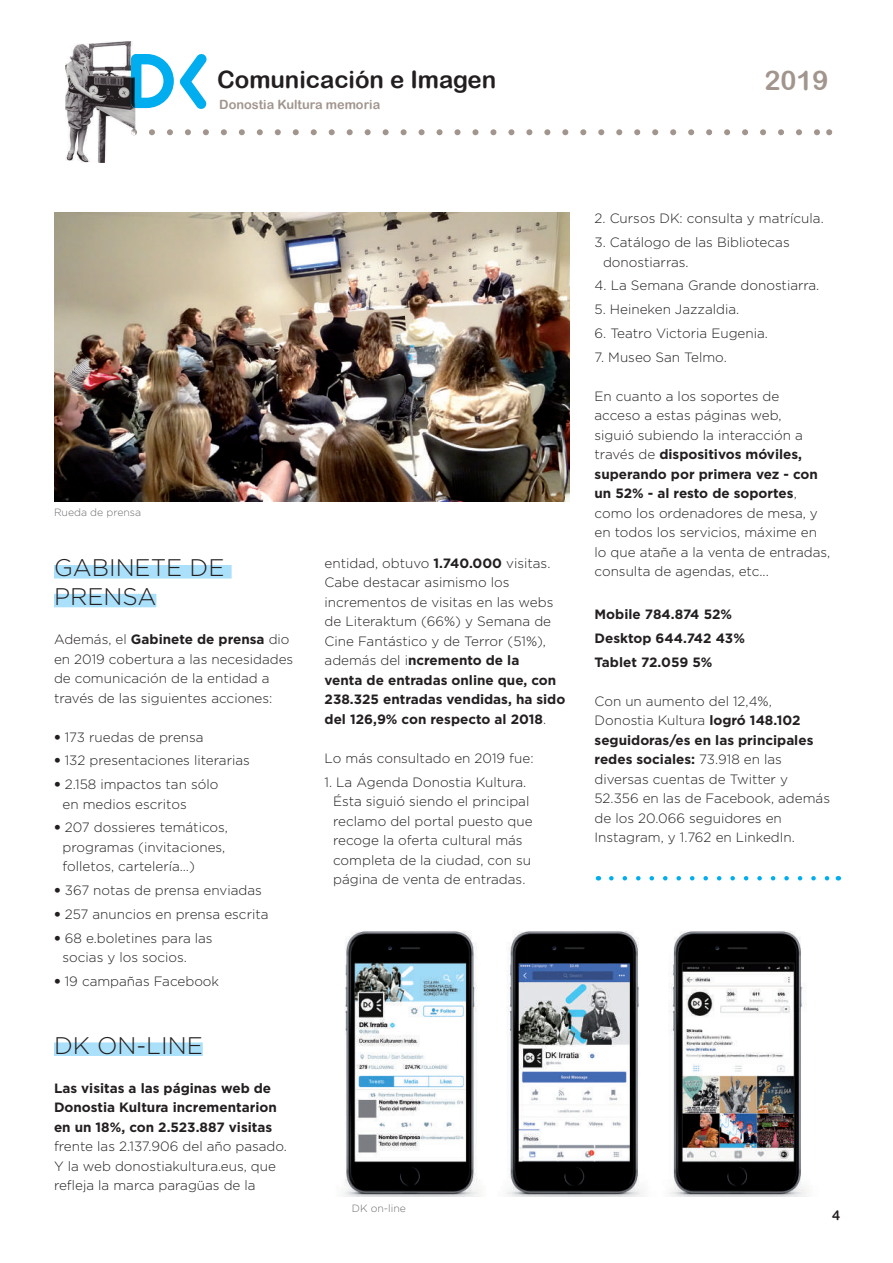
<style>
.page{position:relative;width:893px;height:1263px;background:#fff}
.page>*{position:absolute;margin:0;border:0;box-sizing:border-box;transform-origin:0 0}
.t1{font:27px "Arial Rounded MT Bold";color:#a1958d}
.t2{font:300 24px/28.8px "Gotham";color:#231f20}
.t3{font:24px "Arial Rounded MT Bold";color:#231f20}
.t4{font:300 13.5px/19.5px "Gotham";color:#231f20}
.t5{font:700 13.5px/19.5px "Gotham";color:#231f20}
.t6{font:13.5px "Arial Rounded MT Bold";color:#231f20}
.t7{font:12.75px "Arial Rounded MT Bold";color:#a1958d}
.t8{font:300 10.5px "Gotham";color:#6c6d70}
.s1{font-weight:700}
.s2{font-family:"Univers";font-weight:500}
</style>
<div class="page">
<svg style="left:135px;top:54px;width:39px;height:54px"></svg>
<svg style="left:180px;top:54px;width:27px;height:55px"></svg>
<img style="left:65px;top:41px;width:70px;height:122px">
<img style="left:131px;top:54px;width:4px;height:54px">
<svg style="left:131px;top:129px;width:701px;height:6px"></svg>
<div style="left:54px;top:565px;width:178px;height:13px;background:#aae0f9"></div>
<div style="left:54px;top:594px;width:102px;height:13px;background:#aae0f9"></div>
<div style="left:54px;top:1042px;width:149px;height:14px;background:#aae0f9"></div>
<svg style="left:611px;top:876px;width:219px;height:4px"></svg>
<img style="left:344px;top:931px;width:463px;height:265px">
<img style="left:54px;top:213px;width:516px;height:289px">
<h2 class="t3" style="left:217px;top:65px;width:281px">Comunicación e Imagen</h2>
<h1 class="t1" style="left:764px;top:65px;width:66px">2019</h1>
<p class="t7" style="left:219px;top:97px;width:162px">Donostia Kultura memoria</p>
<p class="t8" style="left:54px;top:505px;width:89px">Rueda de prensa</p>
<h2 class="t2" style="left:54px;top:553px;width:172px">GABINETE DE<br>PRENSA</h2>
<p class="t4" style="left:54px;top:629px;width:241px">Además, el <span class="s1">Gabinete de prensa</span> dio en 2019 cobertura a las necesidades de comunicación de la entidad a través de las siguientes acciones:</p>
<p class="t4" style="left:54px;top:727px;width:151px"><span class="s2">•</span> 173 ruedas de prensa</p>
<p class="t4" style="left:54px;top:750px;width:197px"><span class="s2">•</span> 132 presentaciones literarias</p>
<p class="t4" style="left:63px;top:774px;width:157px;text-indent:-9px"><span class="s2">•</span> 2.158 impactos tan sólo en medios escritos</p>
<p class="t4" style="left:63px;top:817px;width:167px;text-indent:-9px"><span class="s2">•</span> 207 dossieres temáticos, programas (invitaciones, folletos, cartelería…)</p>
<p class="t4" style="left:54px;top:880px;width:209px"><span class="s2">•</span> 367 notas de prensa enviadas</p>
<p class="t4" style="left:54px;top:904px;width:216px"><span class="s2">•</span> 257 anuncios en prensa escrita</p>
<p class="t4" style="left:63px;top:928px;width:152px;text-indent:-9px"><span class="s2">•</span> 68 e.boletines para las socias y los socios.</p>
<p class="t4" style="left:54px;top:971px;width:167px"><span class="s2">•</span> 19 campañas Facebook</p>
<h2 class="t2" style="left:54px;top:1030px;width:150px">DK ON-LINE</h2>
<p class="t5" style="left:54px;top:1078px;width:224px">Las visitas a las páginas web de<br>Donostia Kultura incrementarion en un 18%, con 2.523.887 visitas</p>
<p class="t4" style="left:54px;top:1136px;width:234px">frente las 2.137.906 del año pasado.<br>Y la web donostiakultura.eus, que refleja la marca paragüas de la</p>
<p class="t4" style="left:325px;top:553px;width:242px">entidad, obtuvo <span class="s1">1.740.000</span> visitas.<br>Cabe destacar asimismo los incrementos de visitas en las webs de Literaktum (66%) y Semana de<br>Cine Fantástico y de Terror (51%), además del i<span class="s1">ncremento de la<br>venta de entradas online que, con<br>238.325 entradas vendidas, ha sido del 126,9% con respecto al 2018</span>.</p>
<p class="t4" style="left:325px;top:748px;width:210px">Lo más consultado en 2019 fue:</p>
<p class="t4" style="left:333px;top:772px;width:201px;text-indent:-9px">1. La Agenda Donostia Kultura.<br>Ésta siguió siendo el principal reclamo del portal puesto que recoge la oferta cultural más completa de la ciudad, con su página de venta de entradas.</p>
<p class="t4" style="left:595px;top:209px;width:231px">2. Cursos DK: consulta y matrícula.</p>
<p class="t4" style="left:603px;top:232px;width:188px;text-indent:-9px">3. Catálogo de las Bibliotecas donostiarras.</p>
<p class="t4" style="left:595px;top:275px;width:226px">4. La Semana Grande donostiarra.</p>
<p class="t4" style="left:595px;top:299px;width:146px">5. Heineken Jazzaldia.</p>
<p class="t4" style="left:595px;top:323px;width:175px">6. Teatro Victoria Eugenia.</p>
<p class="t4" style="left:595px;top:347px;width:134px">7. Museo San Telmo.</p>
<p class="t4" style="left:595px;top:386px;width:237px">En cuanto a los soportes de<br>acceso a estas páginas web,<br>siguió subiendo la interacción a través de <span class="s1">dispositivos móviles, superando por primera vez - con un 52% - al resto de soportes</span>, como los ordenadores de mesa, y en todos los servicios, máxime en lo que atañe a la venta de entradas, consulta de agendas, etc...</p>
<p class="t5" style="left:595px;top:603px;width:152px;line-height:23.7px">Mobile 784.874 52%<br>Desktop 644.742 43%<br>Tablet 72.059 5%</p>
<p class="t4" style="left:595px;top:691px;width:237px">Con un aumento del 12,4%,<br>Donostia Kultura <span class="s1">logró 148.102 seguidoras/es en las principales redes sociales:</span> 73.918 en las diversas cuentas de Twitter y<br>52.356 en las de Facebook, además de los 20.066 seguidores en<br>Instagram, y 1.762 en LinkedIn.</p>
<p class="t8" style="left:352px;top:1201px;width:56px">DK on-line</p>
<p class="t6" style="left:832px;top:1208px;width:10px">4</p>
</div>
